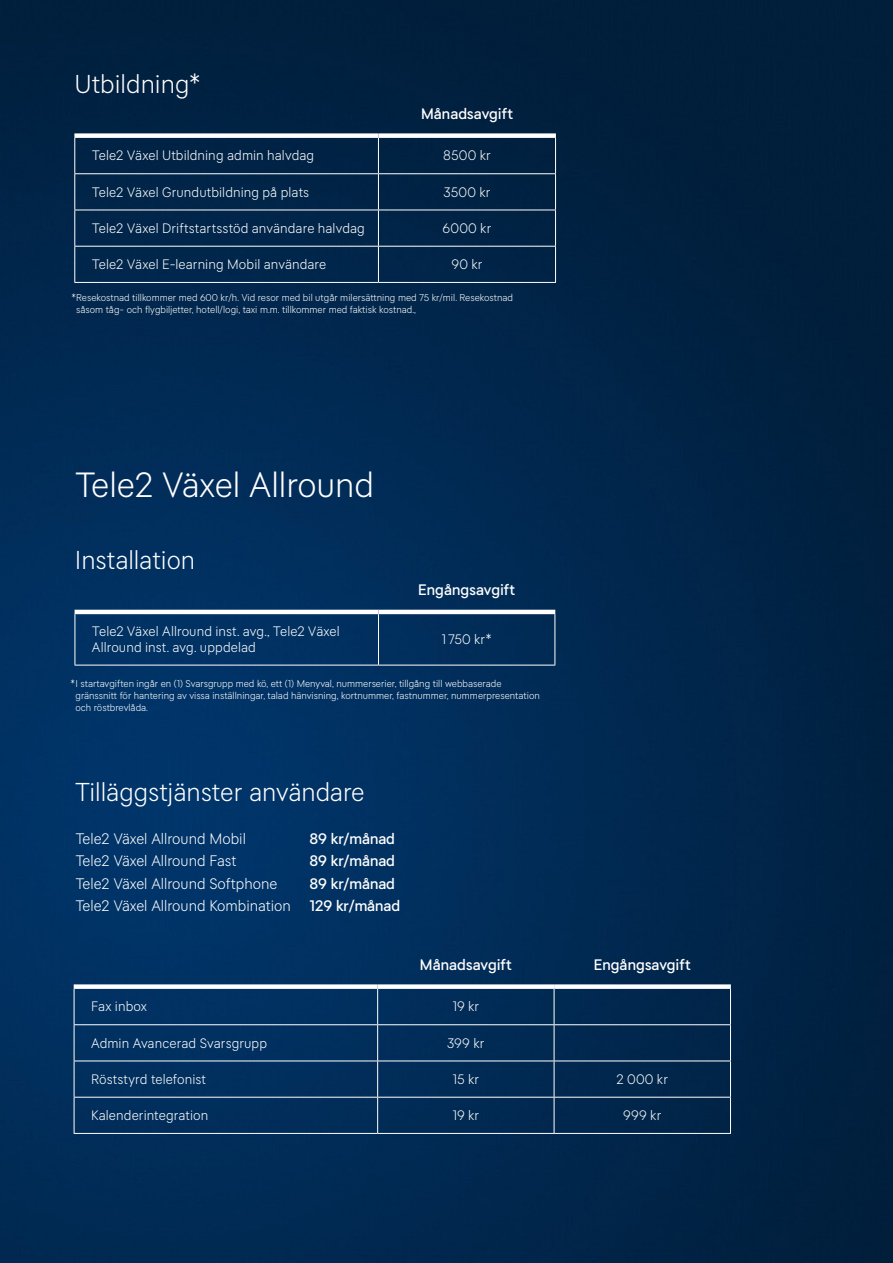
<style>
.page{position:relative;width:893px;height:1263px;background:#fff}
.page>*{position:absolute;margin:0;border:0;box-sizing:border-box;transform-origin:0 0}
.t1{font:300 34.5px "Tele 2 Sans Print";color:#fff}
.t2{font:300 25.5px "Tele 2 Sans Print";color:#fff}
.t3{font:300 15px/22.5px "Tele 2 Sans Print";color:#fff}
.Tabell_Pris{font:500 15px "Tele 2 Sans Print";color:#fff}
.Tabell_Pris-2{font:300 13.5px/16.2px "Tele 2 Sans Print";letter-spacing:.005em;color:#fff}
.t4{font:300 9.75px/11.7px "Tele 2 Sans Print";color:#fff}
.s1{font-weight:500}
</style>
<div class="page">
<img style="left:0;top:0;width:893px;height:1263px">
<hr style="left:75px;top:614px;width:1px;height:51px;background:#fff">
<hr style="left:378px;top:614px;width:1px;height:51px;background:#fff">
<hr style="left:555px;top:614px;width:1px;height:51px;background:#fff">
<hr style="left:75px;top:665px;width:303px;height:1px;background:#fff">
<hr style="left:378px;top:665px;width:177px;height:1px;background:#fff">
<hr style="left:75px;top:610px;width:303px;height:4px;background:#fff">
<hr style="left:378px;top:610px;width:177px;height:4px;background:#fff">
<div style="left:74px;top:133px;width:304px;height:5px;background:#fff"></div>
<div style="left:378px;top:133px;width:178px;height:5px;background:#fff"></div>
<hr style="left:74px;top:138px;width:1px;height:35px;background:#fff">
<hr style="left:378px;top:138px;width:1px;height:35px;background:#fff">
<hr style="left:555px;top:138px;width:1px;height:35px;background:#fff">
<hr style="left:74px;top:173px;width:304px;height:1px;background:#fff">
<hr style="left:74px;top:174px;width:1px;height:36px;background:#fff">
<hr style="left:378px;top:173px;width:178px;height:1px;background:#fff">
<hr style="left:378px;top:174px;width:1px;height:36px;background:#fff">
<hr style="left:555px;top:174px;width:1px;height:36px;background:#fff">
<hr style="left:74px;top:210px;width:304px;height:1px;background:#fff">
<hr style="left:74px;top:210px;width:1px;height:36px;background:#fff">
<hr style="left:378px;top:210px;width:178px;height:1px;background:#fff">
<hr style="left:378px;top:210px;width:1px;height:36px;background:#fff">
<hr style="left:555px;top:210px;width:1px;height:36px;background:#fff">
<hr style="left:74px;top:246px;width:304px;height:1px;background:#fff">
<hr style="left:74px;top:247px;width:1px;height:35px;background:#fff">
<hr style="left:378px;top:246px;width:178px;height:1px;background:#fff">
<hr style="left:378px;top:247px;width:1px;height:35px;background:#fff">
<hr style="left:555px;top:247px;width:1px;height:35px;background:#fff">
<hr style="left:74px;top:282px;width:304px;height:1px;background:#fff">
<hr style="left:378px;top:282px;width:178px;height:1px;background:#fff">
<div style="left:74px;top:984px;width:304px;height:5px;background:#fff"></div>
<div style="left:378px;top:984px;width:176px;height:5px;background:#fff"></div>
<div style="left:554px;top:984px;width:177px;height:5px;background:#fff"></div>
<hr style="left:74px;top:989px;width:1px;height:35px;background:#fff">
<hr style="left:377px;top:989px;width:1px;height:35px;background:#fff">
<hr style="left:554px;top:989px;width:1px;height:35px;background:#fff">
<hr style="left:730px;top:989px;width:1px;height:35px;background:#fff">
<hr style="left:74px;top:1024px;width:304px;height:1px;background:#fff">
<hr style="left:74px;top:1025px;width:1px;height:35px;background:#fff">
<hr style="left:378px;top:1024px;width:176px;height:1px;background:#fff">
<hr style="left:377px;top:1025px;width:1px;height:35px;background:#fff">
<hr style="left:554px;top:1024px;width:177px;height:1px;background:#fff">
<hr style="left:554px;top:1025px;width:1px;height:35px;background:#fff">
<hr style="left:730px;top:1025px;width:1px;height:35px;background:#fff">
<hr style="left:74px;top:1060px;width:304px;height:1px;background:#fff">
<hr style="left:74px;top:1061px;width:1px;height:36px;background:#fff">
<hr style="left:378px;top:1060px;width:176px;height:1px;background:#fff">
<hr style="left:377px;top:1061px;width:1px;height:36px;background:#fff">
<hr style="left:554px;top:1060px;width:177px;height:1px;background:#fff">
<hr style="left:554px;top:1061px;width:1px;height:36px;background:#fff">
<hr style="left:730px;top:1061px;width:1px;height:36px;background:#fff">
<hr style="left:74px;top:1097px;width:304px;height:1px;background:#fff">
<hr style="left:74px;top:1097px;width:1px;height:36px;background:#fff">
<hr style="left:378px;top:1097px;width:176px;height:1px;background:#fff">
<hr style="left:377px;top:1097px;width:1px;height:36px;background:#fff">
<hr style="left:554px;top:1097px;width:177px;height:1px;background:#fff">
<hr style="left:554px;top:1097px;width:1px;height:36px;background:#fff">
<hr style="left:730px;top:1097px;width:1px;height:36px;background:#fff">
<hr style="left:74px;top:1133px;width:304px;height:1px;background:#fff">
<hr style="left:378px;top:1133px;width:176px;height:1px;background:#fff">
<hr style="left:554px;top:1133px;width:177px;height:1px;background:#fff">
<p class="t2" style="left:74px;top:68px;width:128px">Utbildning*</p>
<p class="Tabell_Pris" style="left:421px;top:105px;width:93px">Månadsavgift</p>
<p class="Tabell_Pris-2" style="left:92px;top:148px;width:224px">Tele2 Växel Utbildning admin halvdag</p>
<p class="Tabell_Pris-2" style="left:443px;top:148px;width:49px">8500 kr</p>
<p class="Tabell_Pris-2" style="left:92px;top:184px;width:219px">Tele2 Växel Grundutbildning på plats</p>
<p class="Tabell_Pris-2" style="left:443px;top:184px;width:49px">3500 kr</p>
<p class="Tabell_Pris-2" style="left:92px;top:220px;width:275px">Tele2 Växel Driftstartsstöd användare halvdag</p>
<p class="Tabell_Pris-2" style="left:443px;top:220px;width:50px">6000 kr</p>
<p class="Tabell_Pris-2" style="left:92px;top:256px;width:236px">Tele2 Växel E-learning Mobil användare</p>
<p class="Tabell_Pris-2" style="left:451px;top:256px;width:33px">90 kr</p>
<p class="t4" style="left:76px;top:292px;width:438px;text-indent:-5px">*Resekostnad tillkommer med 600 kr/h. Vid resor med bil utgår milersättning med 75 kr/mil. Resekostnad såsom tåg- och flygbiljetter, hotell/logi, taxi m.m. tillkommer med faktisk kostnad.,</p>
<p class="t1" style="left:75px;top:464px;width:301px">Tele2 Växel Allround</p>
<p class="t2" style="left:75px;top:545px;width:122px">Installation</p>
<p class="Tabell_Pris" style="left:418px;top:581px;width:98px">Engångsavgift</p>
<p class="Tabell_Pris-2" style="left:92px;top:623px;width:249px">Tele2 Växel Allround inst. avg., Tele2 Växel<br>Allround inst. avg. uppdelad</p>
<p class="Tabell_Pris-2" style="left:441px;top:631px;width:52px">1750 kr*</p>
<p class="t4" style="left:76px;top:678px;width:466px;text-indent:-5px">* I startavgiften ingår en (1) Svarsgrupp med kö, ett (1) Menyval, nummerserier, tillgång till webbaserade gränssnitt för hantering av vissa inställningar, talad hänvisning, kortnummer, fastnummer, nummerpresentation och röstbrevlåda.</p>
<p class="t2" style="left:75px;top:777px;width:291px">Tilläggstjänster användare</p>
<p class="t3" style="left:75px;top:827px;width:172px">Tele2 Växel Allround Mobil</p>
<p class="Tabell_Pris" style="left:309px;top:830px;width:87px">89 kr/månad</p>
<p class="t3" style="left:75px;top:850px;width:163px">Tele2 Växel Allround Fast</p>
<p class="Tabell_Pris" style="left:309px;top:852px;width:87px">89 kr/månad</p>
<p class="t3" style="left:75px;top:872px;width:203px">Tele2 Växel Allround Softphone</p>
<p class="t3" style="left:75px;top:872px;width:326px;text-indent:234px"><span class="s1">89 kr/månad<br></span>Tele2 Växel Allround Kombination <span class="s1">129 kr/månad</span></p>
<p class="Tabell_Pris" style="left:420px;top:956px;width:93px">Månadsavgift</p>
<p class="Tabell_Pris" style="left:594px;top:956px;width:98px">Engångsavgift</p>
<p class="Tabell_Pris-2" style="left:91px;top:999px;width:57px">Fax inbox</p>
<p class="Tabell_Pris-2" style="left:452px;top:999px;width:28px">19 kr</p>
<p class="Tabell_Pris-2" style="left:91px;top:1035px;width:178px">Admin Avancerad Svarsgrupp</p>
<p class="Tabell_Pris-2" style="left:447px;top:1035px;width:39px">399 kr</p>
<p class="Tabell_Pris-2" style="left:91px;top:1071px;width:116px">Röststyrd telefonist</p>
<p class="Tabell_Pris-2" style="left:452px;top:1071px;width:28px">15 kr</p>
<p class="Tabell_Pris-2" style="left:616px;top:1071px;width:53px">2 000 kr</p>
<p class="Tabell_Pris-2" style="left:91px;top:1107px;width:119px">Kalenderintegration</p>
<p class="Tabell_Pris-2" style="left:452px;top:1107px;width:28px">19 kr</p>
<p class="Tabell_Pris-2" style="left:623px;top:1107px;width:40px">999 kr</p>
</div>
